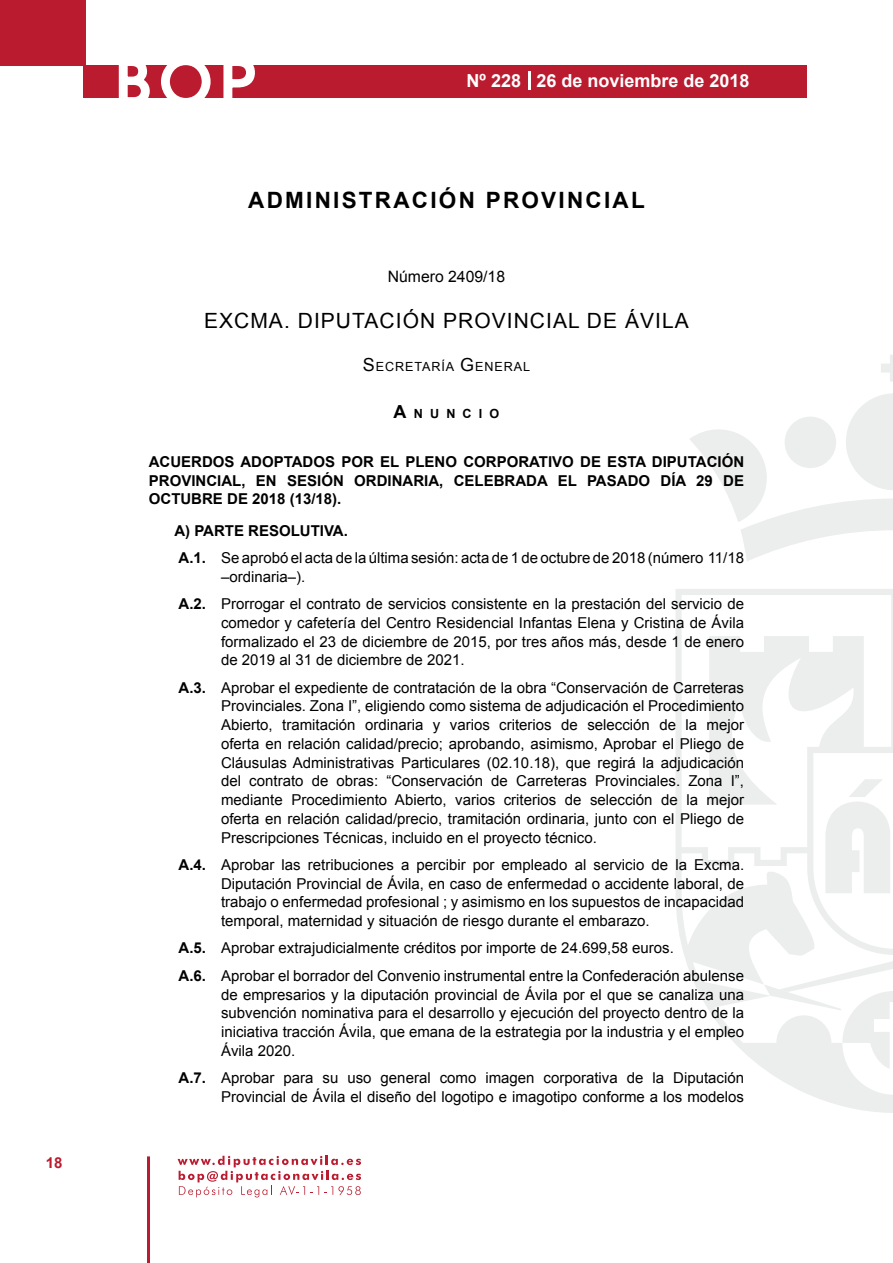
<style>
.page{position:relative;width:893px;height:1263px;background:#fff}
.page>*{position:absolute;margin:0;border:0;box-sizing:border-box;transform-origin:0 0}
.t1{font:500 61.5px "Avant Garde";color:#fff}
.t2{font:700 22.5px "Arial";letter-spacing:.1em;color:#000}
.t3{font:21px "Arial";letter-spacing:.05em;color:#000}
.t4{font:700 18px "Arial";color:#fff}
.t5{font:15.75px "Arial";color:#000}
.t6{font:15px/18.8px "Arial";color:#000;text-align:justify}
.t7{font:700 15px/18.8px "Arial";color:#000;text-align:justify}
.t8{font:700 15px "Arial";color:#ba1b2f}
.t9{font:12.6px "Arial";letter-spacing:.07em;color:#000}
.t10{font:700 12.6px "Arial";letter-spacing:.57em;color:#000}
.s1{font-size:18px}
.s2{font-weight:700}
</style>
<div class="page">
<svg style="left:178px;top:1156px;width:183px;height:41px"></svg>
<hr style="left:147px;top:1156px;width:3px;height:107px;background:#ba1b2f">
<div style="left:0;top:0;width:85px;height:66px;background:#ba1b2f"></div>
<div style="left:84px;top:65px;width:723px;height:33px;background:#ba1b2f"></div>
<svg style="left:118px;top:65px;width:32px;height:33px"></svg>
<svg style="left:161px;top:65px;width:50px;height:33px"></svg>
<svg style="left:223px;top:65px;width:32px;height:33px"></svg>
<svg style="left:529px;top:71px;width:2px;height:19px"></svg>
<svg style="left:881px;top:355px;width:12px;height:27px"></svg>
<svg style="left:690px;top:393px;width:203px;height:168px"></svg>
<svg style="left:676px;top:589px;width:217px;height:524px"></svg>
<svg style="left:764px;top:984px;width:129px;height:86px"></svg>
<svg style="left:825px;top:779px;width:66px;height:114px"></svg>
<p class="t8" style="left:46px;top:1153px;width:18px">18</p>
<h1 class="t1" style="left:115px;top:44px;width:141px">BOP</h1>
<p class="t4" style="left:467px;top:69px;width:284px">Nº 228 26 de noviembre de 2018</p>
<h2 class="t2" style="left:248px;top:185px;width:398px">ADMINISTRACIÓN PROVINCIAL</h2>
<p class="t5" style="left:388px;top:266px;width:119px">Número 2409/18</p>
<h3 class="t3" style="left:204px;top:307px;width:486px">EXCMA. DIPUTACIÓN PROVINCIAL DE ÁVILA</h3>
<p class="t9" style="left:363px;top:359px;width:169px"><span class="s1">S</span>ECRETARÍA <span class="s1">G</span>ENERAL</p>
<p class="t10" style="left:394px;top:405px;width:107px"><span class="s1">A</span>NUNCIO</p>
<p class="t7" style="left:149px;top:453px;width:597px">ACUERDOS ADOPTADOS POR EL PLENO CORPORATIVO DE ESTA DIPUTACIÓN PROVINCIAL, EN SESIÓN ORDINARIA, CELEBRADA EL PASADO DÍA 29 DE OCTUBRE DE 2018 (13/18).</p>
<p class="t6" style="left:174px;top:517px;width:571px;line-height:27.3px"><span class="s2">A) PARTE RESOLUTIVA.<br>A.1.</span> Se aprobó el acta de la última sesión: acta de 1 de octubre de 2018 (número 11/18</p>
<p class="t6" style="left:179px;top:563px;width:567px;line-height:27.3px;text-indent:43px">–ordinaria–).<br><span class="s2">A.2.</span> Prorrogar el contrato de servicios consistente en la prestación del servicio de</p>
<p class="t6" style="left:221px;top:613px;width:525px">comedor y cafetería del Centro Residencial Infantas Elena y Cristina de Ávila formalizado el 23 de diciembre de 2015, por tres años más, desde 1 de enero de 2019 al 31 de diciembre de 2021.</p>
<p class="t6" style="left:221px;top:678px;width:524px;text-indent:-43px"><span class="s2">A.3.</span> Aprobar el expediente de contratación de la obra “Conservación de Carreteras Provinciales. Zona I”, eligiendo como sistema de adjudicación el Procedimiento Abierto, tramitación ordinaria y varios criterios de selección de la mejor oferta en relación calidad/precio; aprobando, asimismo, Aprobar el Pliego de Cláusulas Administrativas Particulares (02.10.18), que regirá la adjudicación del contrato de obras: “Conservación de Carreteras Provinciales. Zona I”, mediante Procedimiento Abierto, varios criterios de selección de la mejor oferta en relación calidad/precio, tramitación ordinaria, junto con el Pliego de Prescripciones Técnicas, incluido en el proyecto técnico.</p>
<p class="t6" style="left:221px;top:855px;width:525px;text-indent:-43px"><span class="s2">A.4.</span> Aprobar las retribuciones a percibir por empleado al servicio de la Excma.<br>Diputación Provincial de Ávila, en caso de enfermedad o accidente laboral, de trabajo o enfermedad profesional ; y asimismo en los supuestos de incapacidad temporal, maternidad y situación de riesgo durante el embarazo.</p>
<p class="t6" style="left:179px;top:935px;width:567px;line-height:27.3px"><span class="s2">A.5.</span> Aprobar extrajudicialmente créditos por importe de 24.699,58 euros.<br><span class="s2">A.6.</span> Aprobar el borrador del Convenio instrumental entre la Confederación abulense</p>
<p class="t6" style="left:221px;top:985px;width:525px">de empresarios y la diputación provincial de Ávila por el que se canaliza una subvención nominativa para el desarrollo y ejecución del proyecto dentro de la iniciativa tracción Ávila, que emana de la estrategia por la industria y el empleo Ávila 2020.</p>
<p class="t6" style="left:179px;top:1068px;width:567px;text-align:right"><span class="s2">A.7.</span> Aprobar para su uso general como imagen corporativa de la Diputación<br>Provincial de Ávila el diseño del logotipo e imagotipo conforme a los modelos</p>
</div>
